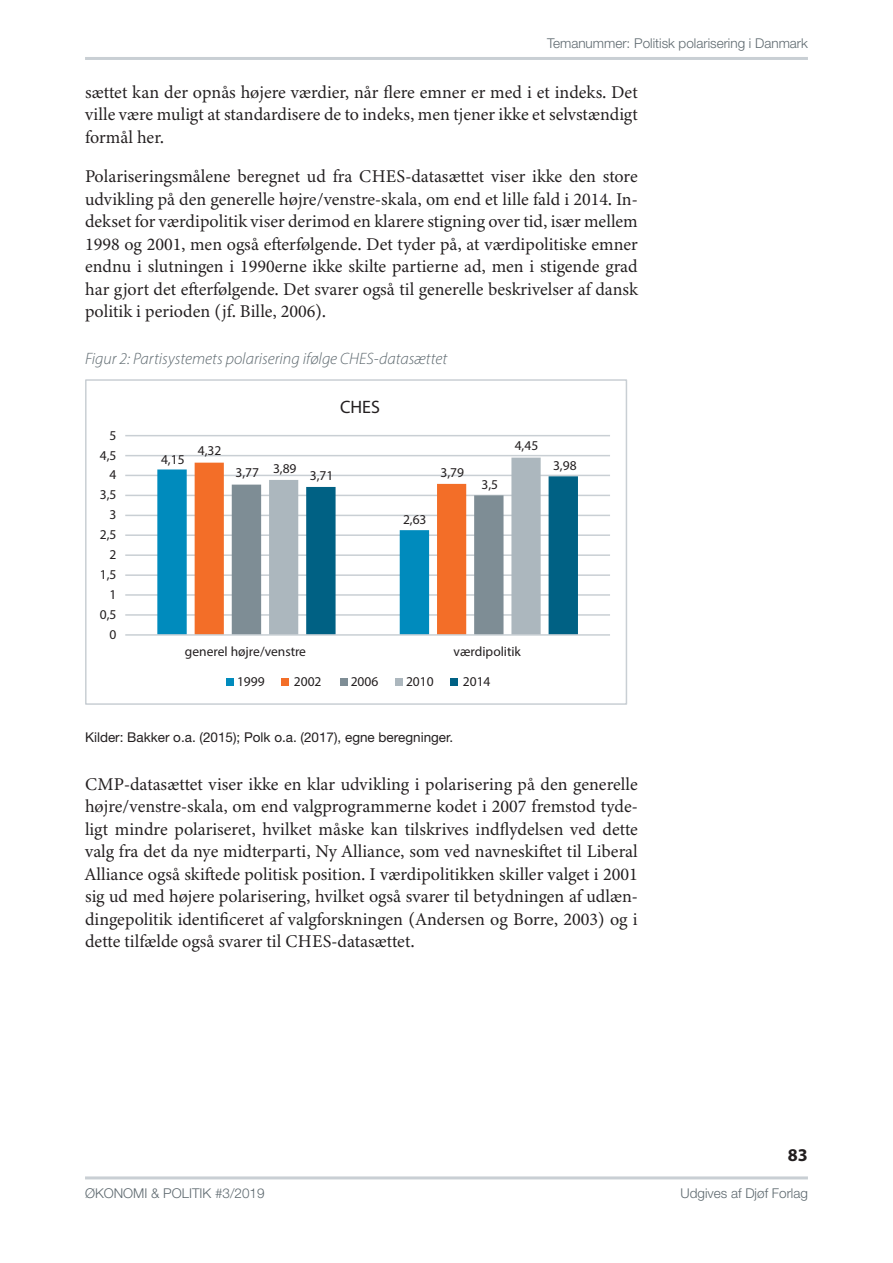
<style>
.page{position:relative;width:893px;height:1263px;background:#fff}
.page>*{position:absolute;margin:0;border:0;box-sizing:border-box;transform-origin:0 0}
.t1{font:18px/22.5px "Minion 3";color:#231f20;text-align:justify}
.t2{font:18px "Myriad Pro";color:#231f20}
.t3{font:700 18px "Myriad Pro";color:#231f20}
.t4{font:italic 300 16.5px "Myriad Pro";color:#5e696f}
.t5{font:13.5px "Myriad Pro";color:#231f20}
.t6{font:300 13.5px "Helvetica Neue LT Std";color:#5e696f}
.t7{font:13.5px "Helvetica Neue LT Std";color:#231f20}
</style>
<div class="page">
<hr style="left:85px;top:1176px;width:723px;height:3px;background:#c9cfd4">
<hr style="left:85px;top:57px;width:723px;height:3px;background:#c9cfd4">
<hr style="left:125px;top:435px;width:485px;height:1px;background:#c9cfd4">
<hr style="left:125px;top:455px;width:485px;height:1px;background:#c9cfd4">
<hr style="left:125px;top:475px;width:485px;height:1px;background:#c9cfd4">
<hr style="left:125px;top:495px;width:485px;height:1px;background:#c9cfd4">
<hr style="left:125px;top:515px;width:485px;height:1px;background:#c9cfd4">
<hr style="left:125px;top:534px;width:485px;height:2px;background:#c9cfd4">
<hr style="left:125px;top:554px;width:485px;height:2px;background:#c9cfd4">
<hr style="left:125px;top:574px;width:485px;height:2px;background:#c9cfd4">
<hr style="left:125px;top:594px;width:485px;height:2px;background:#c9cfd4">
<hr style="left:125px;top:614px;width:485px;height:2px;background:#c9cfd4">
<svg style="left:157px;top:469px;width:38px;height:165px;fill:#008bbd"></svg>
<svg style="left:195px;top:463px;width:74px;height:171px;fill:#f36e28"></svg>
<svg style="left:269px;top:458px;width:272px;height:18px"></svg>
<svg style="left:232px;top:476px;width:346px;height:158px"></svg>
<hr style="left:125px;top:634px;width:485px;height:2px;background:#c9cfd4">
<div style="left:226px;top:679px;width:8px;height:7px;background:#008bbd"></div>
<div style="left:282px;top:679px;width:7px;height:7px;background:#f36e28"></div>
<div style="left:340px;top:679px;width:7px;height:7px;background:#7e8d95"></div>
<div style="left:395px;top:679px;width:8px;height:7px;background:#acb7be"></div>
<div style="left:450px;top:679px;width:8px;height:7px;background:#006184"></div>
<div style="left:85px;top:379px;width:542px;height:326px;border:2px solid #c9cfd4"></div>
<p class="t6" style="left:547px;top:35px;width:262px">Temanummer: Politisk polarisering i Danmark</p>
<p class="t1" style="left:85px;top:81px;width:554px">sættet kan der opnås højere værdier, når flere emner er med i et indeks. Det ville være muligt at standardisere de to indeks, men tjener ikke et selvstændigt formål her.</p>
<p class="t1" style="left:85px;top:165px;width:554px">Polariseringsmålene beregnet ud fra CHES-datasættet viser ikke den store udvikling på den generelle højre/venstre-skala, om end et lille fald i 2014. In&shy;dekset for værdipolitik viser derimod en klarere stigning over tid, især mellem 1998 og 2001, men også efterfølgende. Det tyder på, at værdipolitiske emner endnu i slutningen i 1990erne ikke skilte partierne ad, men i stigende grad har gjort det efterfølgende. Det svarer også til generelle beskrivelser af dansk politik i perioden (jf. Bille, 2006).</p>
<p class="t4" style="left:85px;top:348px;width:364px">Figur 2: Partisystemets polarisering ifølge CHES-datasættet</p>
<p class="t5" style="left:110px;top:427px;width:8px">5</p>
<p class="t5" style="left:100px;top:447px;width:18px">4,5</p>
<p class="t5" style="left:110px;top:467px;width:8px">4</p>
<p class="t5" style="left:100px;top:487px;width:18px">3,5</p>
<p class="t5" style="left:110px;top:506px;width:8px">3</p>
<p class="t5" style="left:100px;top:526px;width:18px">2,5</p>
<p class="t5" style="left:110px;top:546px;width:8px">2</p>
<p class="t5" style="left:100px;top:566px;width:18px">1,5</p>
<p class="t5" style="left:110px;top:586px;width:8px">1</p>
<p class="t5" style="left:100px;top:606px;width:18px">0,5</p>
<p class="t5" style="left:110px;top:626px;width:8px">0</p>
<p class="t5" style="left:161px;top:451px;width:25px">4,15</p>
<p class="t5" style="left:198px;top:442px;width:25px">4,32</p>
<p class="t2" style="left:340px;top:396px;width:41px">CHES</p>
<p class="t5" style="left:235px;top:462px;width:63px">3,77 3,89</p>
<p class="t5" style="left:310px;top:467px;width:25px">3,71</p>
<p class="t5" style="left:403px;top:511px;width:25px">2,63</p>
<p class="t5" style="left:440px;top:464px;width:25px">3,79</p>
<p class="t5" style="left:481px;top:476px;width:18px">3,5</p>
<p class="t5" style="left:515px;top:437px;width:25px">4,45</p>
<p class="t5" style="left:553px;top:457px;width:25px">3,98</p>
<p class="t5" style="left:185px;top:643px;width:122px">generel højre/venstre</p>
<p class="t5" style="left:454px;top:643px;width:69px">værdipolitik</p>
<p class="t5" style="left:294px;top:673px;width:29px">2002</p>
<p class="t5" style="left:351px;top:673px;width:29px">2006</p>
<p class="t5" style="left:406px;top:673px;width:29px">2010</p>
<p class="t5" style="left:463px;top:673px;width:29px">2014</p>
<p class="t5" style="left:237px;top:673px;width:29px">1999</p>
<p class="t7" style="left:85px;top:729px;width:370px">Kilder: Bakker o.a. (2015); Polk o.a. (2017), egne beregninger.</p>
<p class="t1" style="left:85px;top:772px;width:554px">CMP-datasættet viser ikke en klar udvikling i polarisering på den generelle højre/venstre-skala, om end valgprogrammerne kodet i 2007 fremstod tyde&shy;ligt mindre polariseret, hvilket måske kan tilskrives indflydelsen ved dette valg fra det da nye midterparti, Ny Alliance, som ved navneskiftet til Liberal Alliance også skiftede politisk position. I værdipolitikken skiller valget i 2001 sig ud med højere polarisering, hvilket også svarer til betydningen af udlæn&shy;dingepolitik identificeret af valgforskningen (Andersen og Borre, 2003) og i dette tilfælde også svarer til CHES-datasættet.</p>
<p class="t3" style="left:788px;top:1143px;width:21px">83</p>
<p class="t6" style="left:85px;top:1185px;width:181px">ØKONOMI &amp; POLITIK #3/2019</p>
<p class="t6" style="left:681px;top:1185px;width:129px">Udgives af Djøf Forlag</p>
</div>
